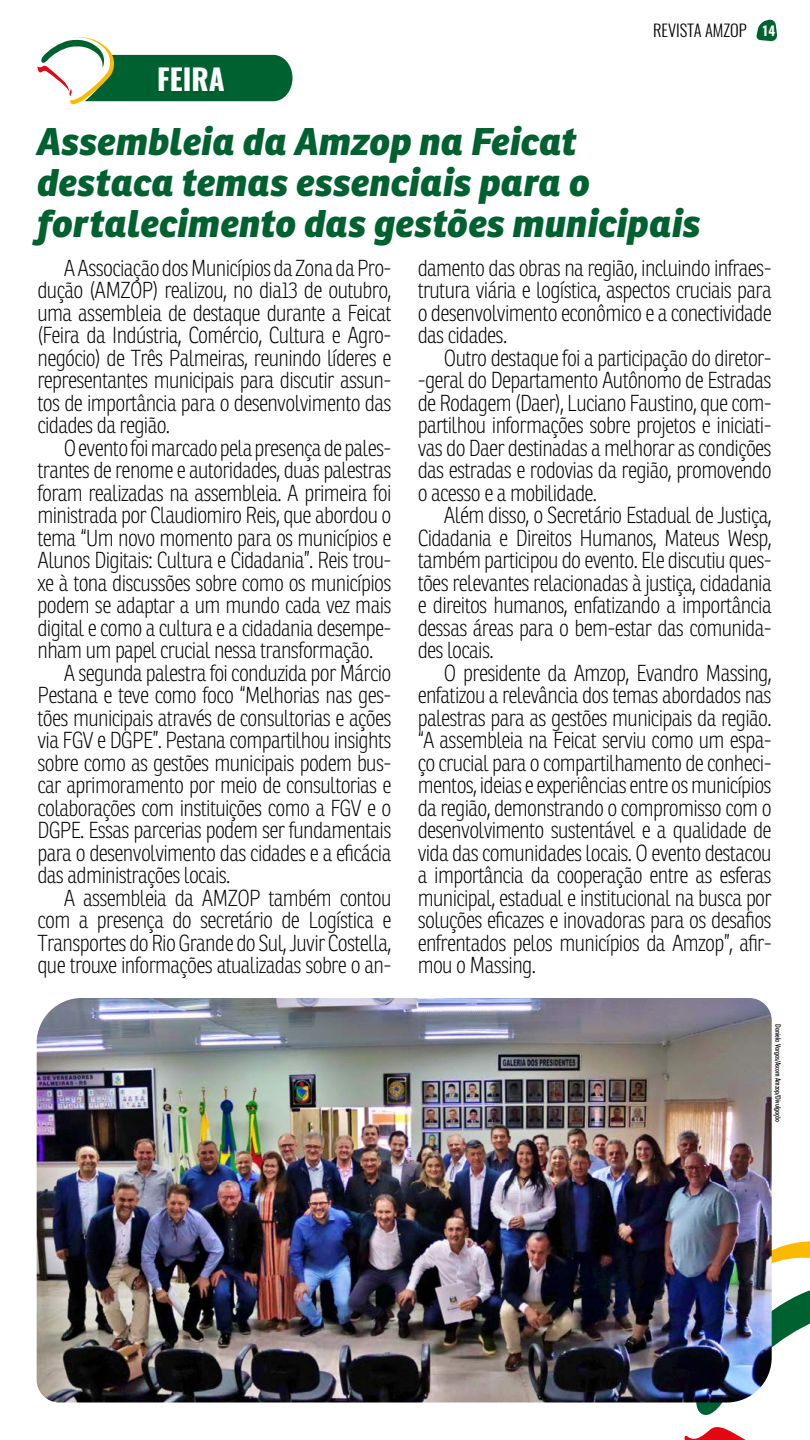
<style>
.page{position:relative;width:810px;height:1440px;background:#fff}
.page>*{position:absolute;margin:0;border:0;box-sizing:border-box;transform-origin:0 0}
.t1{font:italic 800 37.5px/41.2px "Ronnia";color:#006130}
.t2{font:700 28.95px "Oswald";color:#fff}
.t3{font:100 22.5px/22.5px "Ronnia Cond";letter-spacing:-.03em;color:#000;text-align:justify}
.t4{font:300 16.5px "Oswald";color:#000}
.t5{font:500 condensed 7.5px "Futura BT";color:#000}
.s1{font-weight:700;font-size:12.9px;color:#fff}
</style>
<div class="page">
<svg style="left:756px;top:19px;width:22px;height:22px"></svg>
<svg style="left:673px;top:1241px;width:137px;height:199px"></svg>
<svg style="left:37px;top:37px;width:255px;height:68px"></svg>
<img style="left:37px;top:998px;width:735px;height:404px">
<p class="t4" style="left:653px;top:19px;width:124px">REVISTA AMZOP <span class="s1">14</span></p>
<p class="t2" style="left:157px;top:59px;width:69px">FEIRA</p>
<h1 class="t1" style="left:38px;top:120px;width:665px">Assembleia da Amzop na Feicat destaca temas essenciais para o fortalecimento das gestões municipais</h1>
<p class="t3" style="left:37px;top:257px;width:356px;text-indent:26px">A Associação dos Municípios da Zona da Pro&shy;dução (AMZOP) realizou, no dia13 de outubro, uma assembleia de destaque durante a Feicat (Feira da Indústria, Comércio, Cultura e Agro&shy;negócio) de Três Palmeiras, reunindo líderes e representantes municipais para discutir assun&shy;tos de importância para o desenvolvimento das cidades da região.</p>
<p class="t3" style="left:64px;top:437px;width:329px">O evento foi marcado pela presença de pales-</p>
<p class="t3" style="left:37px;top:459px;width:355px">trantes de renome e autoridades, duas palestras</p>
<p class="t3" style="left:37px;top:482px;width:356px">foram realizadas na assembleia. A primeira foi</p>
<p class="t3" style="left:37px;top:504px;width:356px">ministrada por Claudiomiro Reis, que abordou o</p>
<p class="t3" style="left:37px;top:527px;width:356px">tema “Um novo momento para os municípios e</p>
<p class="t3" style="left:37px;top:549px;width:356px">Alunos Digitais: Cultura e Cidadania”. Reis trou-</p>
<p class="t3" style="left:37px;top:572px;width:355px">xe à tona discussões sobre como os municípios</p>
<p class="t3" style="left:37px;top:594px;width:356px">podem se adaptar a um mundo cada vez mais</p>
<p class="t3" style="left:37px;top:617px;width:355px">digital e como a cultura e a cidadania desempe-</p>
<p class="t3" style="left:37px;top:639px;width:337px">nham um papel crucial nessa transformação.</p>
<p class="t3" style="left:64px;top:662px;width:329px">A segunda palestra foi conduzida por Márcio</p>
<p class="t3" style="left:37px;top:684px;width:355px">Pestana e teve como foco “Melhorias nas ges-</p>
<p class="t3" style="left:37px;top:707px;width:355px">tões municipais através de consultorias e ações</p>
<p class="t3" style="left:37px;top:729px;width:356px">via FGV e DGPE”. Pestana compartilhou insights</p>
<p class="t3" style="left:37px;top:752px;width:355px">sobre como as gestões municipais podem bus-</p>
<p class="t3" style="left:37px;top:774px;width:356px">car aprimoramento por meio de consultorias e</p>
<p class="t3" style="left:37px;top:797px;width:356px">colaborações com instituições como a FGV e o</p>
<p class="t3" style="left:37px;top:819px;width:355px">DGPE. Essas parcerias podem ser fundamentais</p>
<p class="t3" style="left:37px;top:842px;width:355px">para o desenvolvimento das cidades e a eficácia</p>
<p class="t3" style="left:37px;top:864px;width:194px">das administrações locais.</p>
<p class="t3" style="left:64px;top:887px;width:329px">A assembleia da AMZOP também contou</p>
<p class="t3" style="left:37px;top:909px;width:355px">com a presença do secretário de Logística e</p>
<p class="t3" style="left:37px;top:932px;width:356px">Transportes do Rio Grande do Sul, Juvir Costella,</p>
<p class="t3" style="left:37px;top:954px;width:356px">que trouxe informações atualizadas sobre o an-</p>
<p class="t3" style="left:418px;top:257px;width:356px">damento das obras na região, incluindo infraes&shy;trutura viária e logística, aspectos cruciais para o desenvolvimento econômico e a conectividade das cidades.</p>
<p class="t3" style="left:418px;top:347px;width:356px;text-indent:26px">Outro destaque foi a participação do diretor--geral do Departamento Autônomo de Estradas de Rodagem (Daer), Luciano Faustino, que com&shy;partilhou informações sobre projetos e iniciati&shy;vas do Daer destinadas a melhorar as condições das estradas e rodovias da região, promovendo o acesso e a mobilidade.</p>
<p class="t3" style="left:418px;top:504px;width:356px;text-indent:26px">Além disso, o Secretário Estadual de Justiça, Cidadania e Direitos Humanos, Mateus Wesp, também participou do evento. Ele discutiu ques&shy;tões relevantes relacionadas à justiça, cidadania e direitos humanos, enfatizando a importância dessas áreas para o bem-estar das comunida&shy;des locais.</p>
<p class="t3" style="left:418px;top:662px;width:356px;text-indent:26px">O presidente da Amzop, Evandro Massing, enfatizou a relevância dos temas abordados nas palestras para as gestões municipais da região. “A assembleia na Feicat serviu como um espa&shy;ço crucial para o compartilhamento de conheci&shy;mentos, ideias e experiências entre os municípios da região, demonstrando o compromisso com o desenvolvimento sustentável e a qualidade de vida das comunidades locais. O evento destacou a importância da cooperação entre as esferas municipal, estadual e institucional na busca por soluções eficazes e inovadoras para os desafios enfrentados pelos municípios da Amzop”, afir&shy;mou o Massing.</p>
<p class="t5" style="left:783px;top:1024px;width:99px;rotate:90deg">Daniela Vargas/Ascom Amzop/Divulgação</p>
</div>
